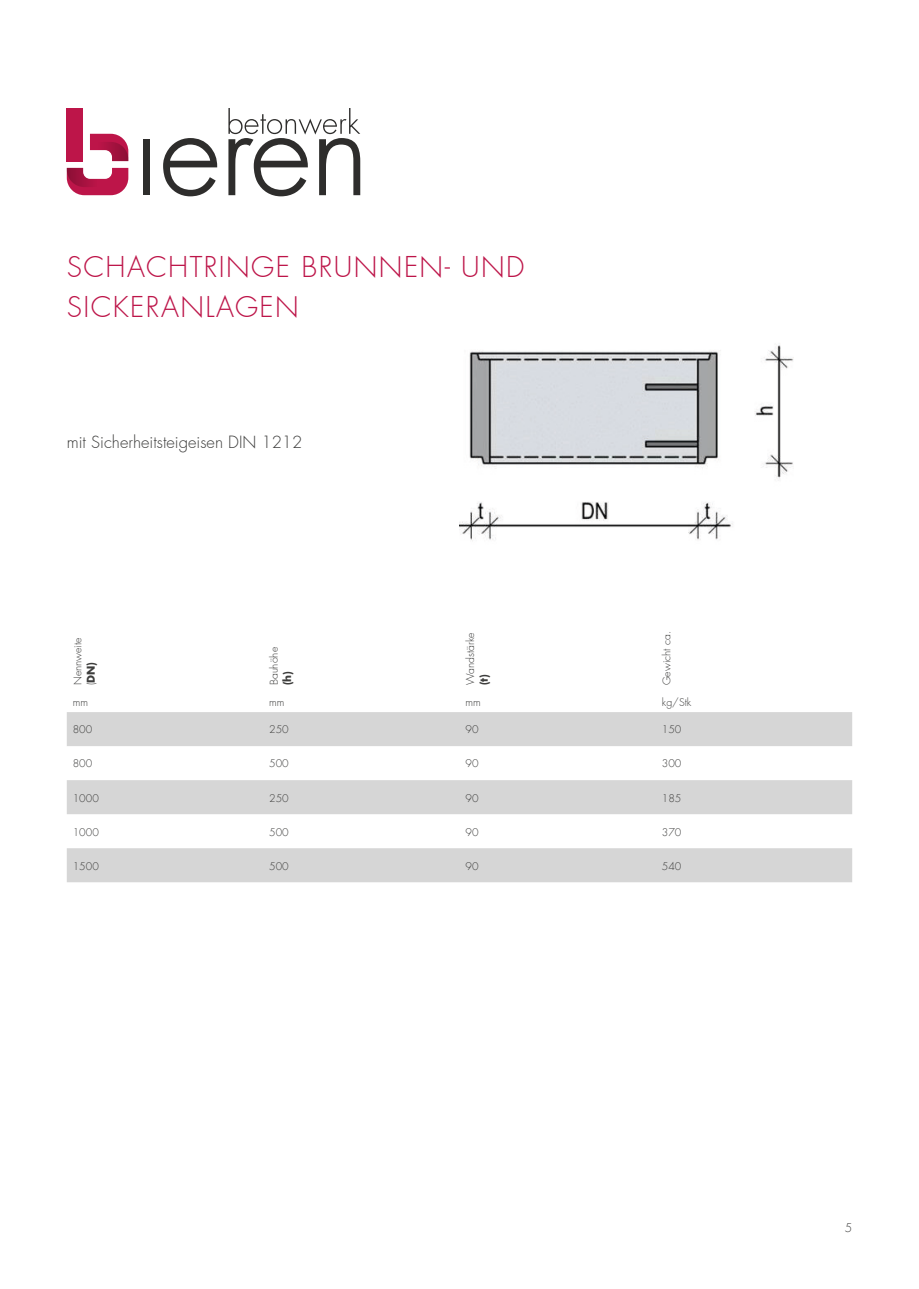
<style>
.page{position:relative;width:919px;height:1289px;background:#fff}
.page>*{position:absolute;margin:0;border:0;box-sizing:border-box;transform-origin:0 0}
.Headlines{font:300 28.05px/39.3px "Futura LT Pro";letter-spacing:.05em;color:#bd1549}
.Fließtext{font:300 16.5px "Futura LT Pro";color:#3d3d3c}
.t1{font:300 12px "Futura LT Pro";color:#3d3d3c}
.Fließtext-2{font:300 10.5px/13.5px "Futura LT Pro";color:#3d3d3c}
.Fließtext-3{font:700 10.5px "Futura LT Pro";color:#3d3d3c}
.s1{font-weight:700}
</style>
<div class="page">
<div style="left:67px;top:108px;width:16px;height:53px;background:#bd1549"></div>
<div style="left:143px;top:139px;width:7px;height:56px;background:#2e2d2c"></div>
<svg style="left:163px;top:138px;width:54px;height:58px"></svg>
<svg style="left:228px;top:108px;width:132px;height:88px"></svg>
<svg style="left:67px;top:168px;width:61px;height:27px"></svg>
<svg style="left:90px;top:134px;width:38px;height:27px"></svg>
<img style="left:459px;top:345px;width:335px;height:196px">
<svg style="left:67px;top:712px;width:785px;height:170px;fill:#d6d6d6"></svg>
<p class="Headlines" style="left:67px;top:247px;width:459px">SCHACHTRINGE BRUNNEN- UND<br>SICKERANLAGEN</p>
<p class="Fließtext" style="left:67px;top:431px;width:237px">mit Sicherheitsteigeisen DIN 1212</p>
<p class="Fließtext-2" style="left:71px;top:685px;width:49px;rotate:-90deg">Nennweite (<span class="s1">DN)</span></p>
<p class="Fließtext-2" style="left:267px;top:685px;width:40px;rotate:-90deg">Bauhöhe</p>
<p class="Fließtext-3" style="left:279px;top:685px;width:16px;rotate:-90deg">(h)</p>
<p class="Fließtext-2" style="left:463px;top:685px;width:54px;rotate:-90deg">Wandstärke</p>
<p class="Fließtext-3" style="left:475px;top:685px;width:13px;rotate:-90deg">(t)</p>
<p class="Fließtext-2" style="left:660px;top:685px;width:56px;rotate:-90deg">Gewicht ca.</p>
<p class="Fließtext-2" style="left:73px;top:695px;width:17px">mm</p>
<p class="Fließtext-2" style="left:269px;top:695px;width:17px">mm</p>
<p class="Fließtext-2" style="left:465px;top:695px;width:17px">mm</p>
<p class="Fließtext-2" style="left:661px;top:695px;width:31px">kg/Stk</p>
<p class="Fließtext-2" style="left:73px;top:723px;width:21px">800</p>
<p class="Fließtext-2" style="left:269px;top:723px;width:21px">250</p>
<p class="Fließtext-2" style="left:465px;top:723px;width:15px">90</p>
<p class="Fließtext-2" style="left:661px;top:723px;width:21px">150</p>
<p class="Fließtext-2" style="left:73px;top:757px;width:21px">800</p>
<p class="Fließtext-2" style="left:269px;top:757px;width:21px">500</p>
<p class="Fließtext-2" style="left:465px;top:757px;width:15px">90</p>
<p class="Fließtext-2" style="left:661px;top:757px;width:21px">300</p>
<p class="Fließtext-2" style="left:73px;top:791px;width:28px">1000</p>
<p class="Fließtext-2" style="left:269px;top:791px;width:21px">250</p>
<p class="Fließtext-2" style="left:465px;top:791px;width:15px">90</p>
<p class="Fließtext-2" style="left:661px;top:791px;width:21px">185</p>
<p class="Fließtext-2" style="left:73px;top:825px;width:28px">1000</p>
<p class="Fließtext-2" style="left:269px;top:825px;width:21px">500</p>
<p class="Fließtext-2" style="left:465px;top:825px;width:15px">90</p>
<p class="Fließtext-2" style="left:661px;top:825px;width:21px">370</p>
<p class="Fließtext-2" style="left:73px;top:859px;width:28px">1500</p>
<p class="Fließtext-2" style="left:269px;top:859px;width:21px">500</p>
<p class="Fließtext-2" style="left:465px;top:859px;width:15px">90</p>
<p class="Fließtext-2" style="left:661px;top:859px;width:21px">540</p>
<p class="t1" style="left:844px;top:1219px;width:9px">5</p>
</div>
